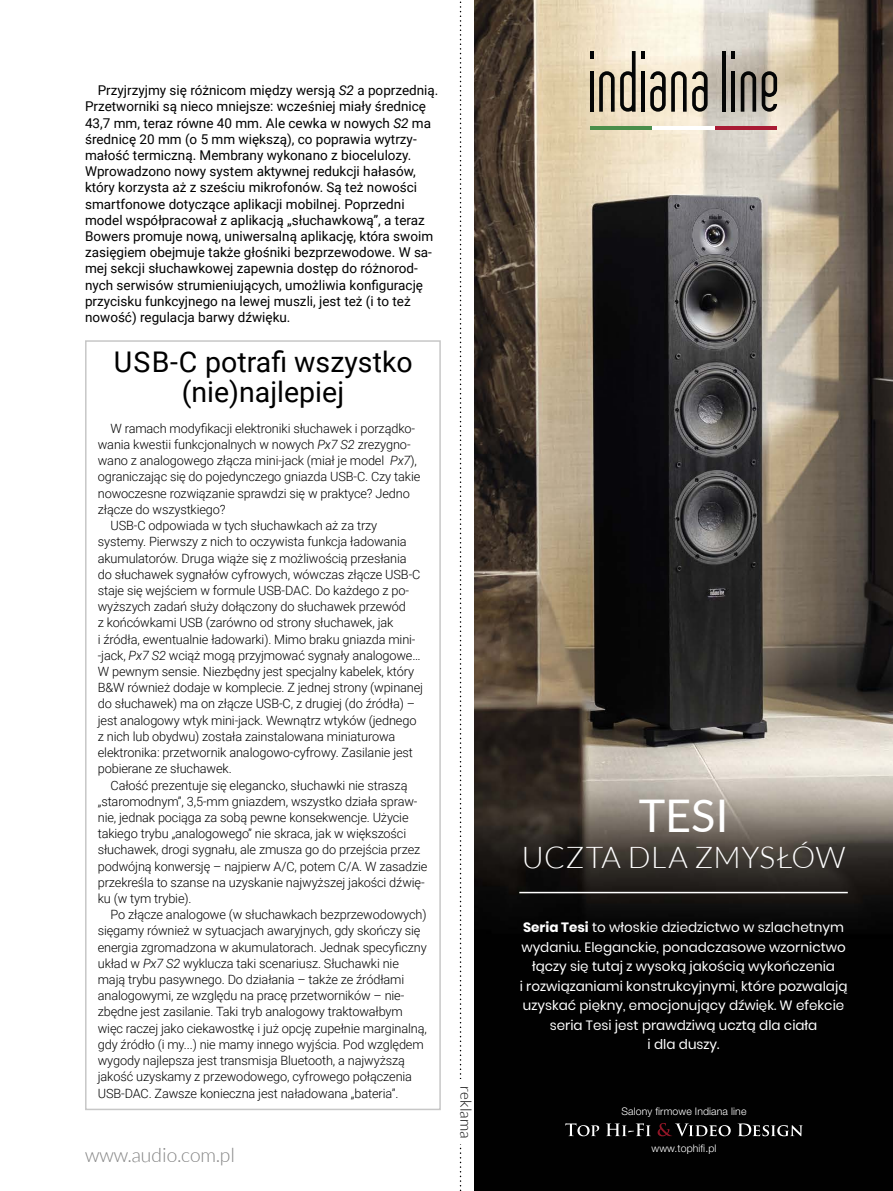
<style>
.page{position:relative;width:893px;height:1191px;background:#fff}
.page>*{position:absolute;margin:0;border:0;box-sizing:border-box;transform-origin:0 0}
.t1{font:45px "Lato";color:#fff}
.t2{font:300 30px "Lato";letter-spacing:.01em;color:#fff}
.t3{font:28.5px/30px "Roboto";color:#000;text-align:center}
.t4{font:300 19.5px "Lato";color:#858585}
.t5{font:300 15.3px "Lato";color:#000}
.t6{font:13.5px/16.2px "Roboto";color:#000}
.t7{font:13.5px/19.5px "Poppins";color:#fff;text-align:center}
.t8{font:300 12.75px "Roboto";letter-spacing:-.01em;color:#000}
.t9{font:300 10.5px "Helvetica Neue LT Pro";letter-spacing:.01em;color:#fff}
.s1{font-style:italic}
.s2{font-weight:700}
</style>
<div class="page">
<div style="left:85px;top:340px;width:356px;height:770px;border:2px solid #c7c7c7"></div>
<svg style="left:460px;top:1px;width:1px;height:1190px"></svg>
<div style="left:449px;top:1079px;width:25px;height:65px;background:#fff"></div>
<img style="left:474px;top:0;width:419px;height:1191px">
<hr style="left:519px;top:891px;width:329px;height:2px;background:#fff">
<svg style="left:565px;top:1123px;width:34px;height:13px"></svg>
<svg style="left:606px;top:1123px;width:45px;height:13px"></svg>
<svg style="left:658px;top:1123px;width:73px;height:13px"></svg>
<svg style="left:738px;top:1123px;width:65px;height:13px"></svg>
<hr style="left:722px;top:51px;width:4px;height:61px;background:#040505">
<hr style="left:731px;top:71px;width:4px;height:41px;background:#040505">
<svg style="left:731px;top:51px;width:4px;height:7px"></svg>
<svg style="left:741px;top:71px;width:15px;height:41px"></svg>
<svg style="left:762px;top:71px;width:15px;height:41px"></svg>
<svg style="left:590px;top:51px;width:118px;height:61px;background:#afa694"></svg>
<hr style="left:590px;top:126px;width:62px;height:4px;background:#498e4b">
<hr style="left:715px;top:126px;width:62px;height:4px;background:#a91a34">
<hr style="left:652px;top:126px;width:63px;height:4px;background:#fff">
<p class="t6" style="left:85px;top:82px;width:355px;text-indent:13px">Przyjrzyjmy się różnicom między wersją <span class="s1">S2</span> a poprzednią.<br>Przetworniki są nieco mniejsze: wcześniej miały średnicę 43,7 mm, teraz równe 40 mm. Ale cewka w nowych <span class="s1">S2</span> ma średnicę 20 mm (o 5 mm większą), co poprawia wytrzy&shy;małość termiczną. Membrany wykonano z biocelulozy.<br>Wprowadzono nowy system aktywnej redukcji hałasów, który korzysta aż z sześciu mikrofonów. Są też nowości smartfonowe dotyczące aplikacji mobilnej. Poprzedni model współpracował z aplikacją „słuchawkową”, a teraz Bowers promuje nową, uniwersalną aplikację, która swoim zasięgiem obejmuje także głośniki bezprzewodowe. W sa&shy;mej sekcji słuchawkowej zapewnia dostęp do różnorod&shy;nych serwisów strumieniujących, umożliwia konfigurację przycisku funkcyjnego na lewej muszli, jest też (i to też nowość) regulacja barwy dźwięku.</p>
<h3 class="t3" style="left:114px;top:346px;width:300px">USB-C potrafi wszystko (nie)najlepiej</h3>
<p class="t8" style="left:111px;top:419px;width:306px">W ramach modyfikacji elektroniki słuchawek i porządko-</p>
<p class="t8" style="left:98px;top:435px;width:314px">wania kwestii funkcjonalnych w nowych <span class="s1">Px7 S2</span> zrezygno-</p>
<p class="t8" style="left:98px;top:452px;width:321px">wano z analogowego złącza mini-jack (miał je model <span class="s1">Px7</span>),</p>
<p class="t8" style="left:98px;top:468px;width:324px">ograniczając się do pojedynczego gniazda USB-C. Czy takie</p>
<p class="t8" style="left:98px;top:484px;width:314px">nowoczesne rozwiązanie sprawdzi się w praktyce? Jedno</p>
<p class="t8" style="left:98px;top:500px;width:129px">złącze do wszystkiego?</p>
<p class="t8" style="left:111px;top:516px;width:268px">USB-C odpowiada w tych słuchawkach aż za trzy</p>
<p class="t8" style="left:98px;top:533px;width:310px">systemy. Pierwszy z nich to oczywista funkcja ładowania</p>
<p class="t8" style="left:98px;top:549px;width:310px">akumulatorów. Druga wiąże się z możliwością przesłania</p>
<p class="t8" style="left:98px;top:565px;width:324px">do słuchawek sygnałów cyfrowych, wówczas złącze USB-C</p>
<p class="t8" style="left:98px;top:581px;width:313px">staje się wejściem w formule USB-DAC. Do każdego z po-</p>
<p class="t8" style="left:98px;top:597px;width:310px">wyższych zadań służy dołączony do słuchawek przewód</p>
<p class="t8" style="left:98px;top:614px;width:297px">z końcówkami USB (zarówno od strony słuchawek, jak</p>
<p class="t8" style="left:98px;top:630px;width:319px">i źródła, ewentualnie ładowarki). Mimo braku gniazda mini-</p>
<p class="t8" style="left:98px;top:646px;width:324px">-jack, <span class="s1">Px7 S2</span> wciąż mogą przyjmować sygnały analogowe…</p>
<p class="t8" style="left:98px;top:662px;width:318px">W pewnym sensie. Niezbędny jest specjalny kabelek, który</p>
<p class="t8" style="left:98px;top:679px;width:327px">B&amp;W również dodaje w komplecie. Z jednej strony (wpinanej</p>
<p class="t8" style="left:98px;top:695px;width:319px">do słuchawek) ma on złącze USB-C, z drugiej (do źródła) –</p>
<p class="t8" style="left:98px;top:711px;width:320px">jest analogowy wtyk mini-jack. Wewnątrz wtyków (jednego</p>
<p class="t8" style="left:98px;top:727px;width:299px">z nich lub obydwu) została zainstalowana miniaturowa</p>
<p class="t8" style="left:98px;top:743px;width:317px">elektronika: przetwornik analogowo-cyfrowy. Zasilanie jest</p>
<p class="t8" style="left:98px;top:760px;width:135px">pobierane ze słuchawek.</p>
<p class="t8" style="left:111px;top:776px;width:298px">Całość prezentuje się elegancko, słuchawki nie straszą</p>
<p class="t8" style="left:98px;top:792px;width:321px">„staromodnym”, 3,5-mm gniazdem, wszystko działa spraw-</p>
<p class="t8" style="left:98px;top:808px;width:312px">nie, jednak pociąga za sobą pewne konsekwencje. Użycie</p>
<p class="t8" style="left:98px;top:824px;width:310px">takiego trybu „analogowego” nie skraca, jak w większości</p>
<p class="t8" style="left:98px;top:841px;width:324px">słuchawek, drogi sygnału, ale zmusza go do przejścia przez</p>
<p class="t8" style="left:98px;top:857px;width:331px">podwójną konwersję – najpierw A/C, potem C/A. W zasadzie</p>
<p class="t8" style="left:98px;top:873px;width:328px">przekreśla to szanse na uzyskanie najwyższej jakości dźwię-</p>
<p class="t8" style="left:98px;top:889px;width:95px">ku (w tym trybie).</p>
<p class="t8" style="left:111px;top:905px;width:317px">Po złącze analogowe (w słuchawkach bezprzewodowych)</p>
<p class="t8" style="left:98px;top:922px;width:324px">sięgamy również w sytuacjach awaryjnych, gdy skończy się</p>
<p class="t8" style="left:98px;top:938px;width:331px">energia zgromadzona w akumulatorach. Jednak specyficzny</p>
<p class="t8" style="left:98px;top:954px;width:303px">układ w <span class="s1">Px7 S2</span> wyklucza taki scenariusz. Słuchawki nie</p>
<p class="t8" style="left:98px;top:970px;width:308px">mają trybu pasywnego. Do działania – także ze źródłami</p>
<p class="t8" style="left:98px;top:986px;width:308px">analogowymi, ze względu na pracę przetworników – nie-</p>
<p class="t8" style="left:98px;top:1003px;width:306px">zbędne jest zasilanie. Taki tryb analogowy traktowałbym</p>
<p class="t8" style="left:98px;top:1019px;width:331px">więc raczej jako ciekawostkę i już opcję zupełnie marginalną,</p>
<p class="t8" style="left:98px;top:1035px;width:327px">gdy źródło (i my...) nie mamy innego wyjścia. Pod względem</p>
<p class="t8" style="left:98px;top:1051px;width:309px">wygody najlepsza jest transmisja Bluetooth, a najwyższą</p>
<p class="t8" style="left:98px;top:1067px;width:316px">jakość uzyskamy z przewodowego, cyfrowego połączenia</p>
<p class="t8" style="left:98px;top:1084px;width:302px">USB-DAC. Zawsze konieczna jest naładowana „bateria”.</p>
<h3 class="t4" style="left:85px;top:1144px;width:151px">www.audio.com.pl</h3>
<p class="t5" style="left:474px;top:1086px;width:54px;rotate:90deg">reklama</p>
<h1 class="t1" style="left:639px;top:783px;width:91px">TESI</h1>
<h2 class="t2" style="left:522px;top:840px;width:325px">UCZTA DLA ZMYSŁÓW</h2>
<p class="t7" style="left:520px;top:917px;width:329px"><span class="s2">Seria Tesi</span> to włoskie dziedzictwo w szlachetnym wydaniu. Eleganckie, ponadczasowe wzornictwo łączy się tutaj z wysoką jakością wykończenia<br>i rozwiązaniami konstrukcyjnymi, które pozwalają uzyskać piękny, emocjonujący dźwięk. W efekcie seria Tesi jest prawdziwą ucztą dla ciała<br>i dla duszy.</p>
<p class="t9" style="left:621px;top:1104px;width:126px">Salony firmowe Indiana line</p>
<p class="t9" style="left:651px;top:1141px;width:67px">www.tophifi.pl</p>
</div>
